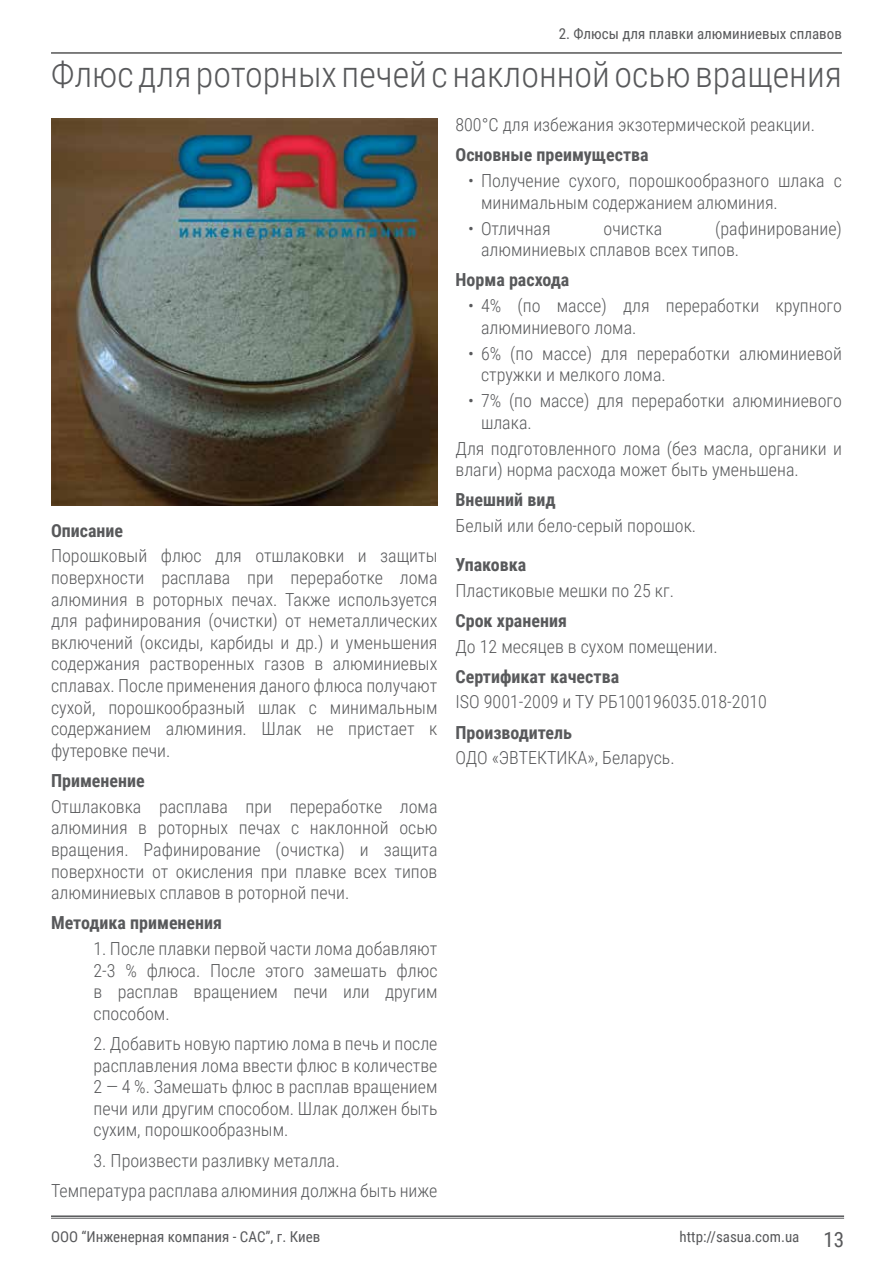
<style>
.page{position:relative;width:893px;height:1263px;background:#fff}
.page>*{position:absolute;margin:0;border:0;box-sizing:border-box;transform-origin:0 0}
.t1{font:300 36px "Roboto Condensed";color:#58595b}
.t2{font:300 18px/21.6px "Roboto Condensed";color:#58595b}
.t3{font:700 18px "Roboto Condensed";color:#58595b}
.t4{font:15px "Roboto Condensed";color:#58595b}
.s1{font-size:21px}
</style>
<div class="page">
<hr style="left:51px;top:1215px;width:793px;height:2px;background:#58595b">
<hr style="left:51px;top:1218px;width:793px;height:1px;background:#58595b">
<hr style="left:51px;top:53px;width:791px;height:1px;background:#000">
<img style="left:51px;top:118px;width:386px;height:387px">
<p class="t4" style="left:559px;top:23px;width:285px">2. Флюсы для плавки алюминиевых сплавов</p>
<h1 class="t1" style="left:51px;top:49px;width:792px">Флюс для роторных печей с наклонной осью вращения</h1>
<p class="t3" style="left:51px;top:517px;width:74px">Описание</p>
<p class="t2" style="left:51px;top:544px;width:388px;text-align:justify">Порошковый флюс для отшлаковки и защиты поверхности расплава при переработке лома алюминия в роторных печах. Также используется для рафинирования (очистки) от неметаллических включений (оксиды, карбиды и др.) и уменьшения содержания растворенных газов в алюминиевых сплавах. После применения даного флюса получают сухой, порошкообразный шлак с минимальным содержанием алюминия. Шлак не пристает к футеровке печи.</p>
<p class="t3" style="left:51px;top:768px;width:95px">Применение</p>
<p class="t2" style="left:51px;top:795px;width:388px;text-align:justify">Отшлаковка расплава при переработке лома алюминия в роторных печах с наклонной осью вращения. Рафинирование (очистка) и защита поверхности от окисления при плавке всех типов алюминиевых сплавов в роторной печи.</p>
<p class="t3" style="left:51px;top:910px;width:173px">Методика применения</p>
<p class="t2" style="left:94px;top:937px;width:345px;text-align:justify">1. После плавки первой части лома добавляют 2-3 % флюса. После этого замешать флюс в расплав вращением печи или другим способом.</p>
<p class="t2" style="left:94px;top:1032px;width:345px;text-align:justify">2. Добавить новую партию лома в печь и после расплавления лома ввести флюс в количестве 2 — 4 %. Замешать флюс в расплав вращением печи или другим способом. Шлак должен быть сухим, порошкообразным.</p>
<p class="t2" style="left:51px;top:1144px;width:388px;line-height:30.2px;text-indent:43px">3. Произвести разливку металла.<br>Температура расплава алюминия должна быть ниже</p>
<p class="t2" style="left:455px;top:113px;width:361px">800°С для избежания экзотермической реакции.</p>
<p class="t3" style="left:455px;top:142px;width:195px">Основные преимущества</p>
<p class="t2" style="left:481px;top:169px;width:362px;text-indent:-13px">• Получение сухого, порошкообразного шлака с минимальным содержанием алюминия.</p>
<p class="t2" style="left:468px;top:217px;width:84px">• Отличная</p>
<p class="t2" style="left:604px;top:217px;width:60px">очистка</p>
<p class="t2" style="left:481px;top:217px;width:362px;text-indent:234px">(рафинирование) алюминиевых сплавов всех типов.</p>
<p class="t3" style="left:455px;top:267px;width:115px">Норма расхода</p>
<p class="t2" style="left:481px;top:294px;width:362px;text-indent:-13px">• 4% (по массе) для переработки крупного алюминиевого лома.</p>
<p class="t2" style="left:481px;top:342px;width:362px;text-indent:-13px">• 6% (по массе) для переработки алюминиевой стружки и мелкого лома.</p>
<p class="t2" style="left:481px;top:389px;width:362px;text-indent:-13px">• 7% (по массе) для переработки алюминиевого шлака.</p>
<p class="t2" style="left:455px;top:437px;width:388px">Для подготовленного лома (без масла, органики и влаги) норма расхода может быть уменьшена.</p>
<p class="t3" style="left:455px;top:487px;width:101px">Внешний вид</p>
<p class="t2" style="left:455px;top:514px;width:242px">Белый или бело-серый порошок.</p>
<p class="t3" style="left:455px;top:552px;width:72px">Упаковка</p>
<p class="t2" style="left:455px;top:579px;width:220px">Пластиковые мешки по 25 кг.</p>
<p class="t3" style="left:455px;top:608px;width:113px">Срок хранения</p>
<p class="t2" style="left:455px;top:635px;width:264px">До 12 месяцев в сухом помещении.</p>
<p class="t3" style="left:455px;top:664px;width:165px">Сертификат качества</p>
<p class="t2" style="left:455px;top:691px;width:313px">ISO 9001-2009 и ТУ РБ100196035.018-2010</p>
<p class="t3" style="left:455px;top:719px;width:118px">Производитель</p>
<p class="t2" style="left:455px;top:746px;width:221px">ОДО «ЭВТЕКТИКА», Беларусь.</p>
<p class="t4" style="left:51px;top:1226px;width:271px">ООО “Инженерная компания - САС”, г. Киев</p>
<p class="t4" style="left:680px;top:1226px;width:166px">http://sasua.com.ua <span class="s1">13</span></p>
</div>
